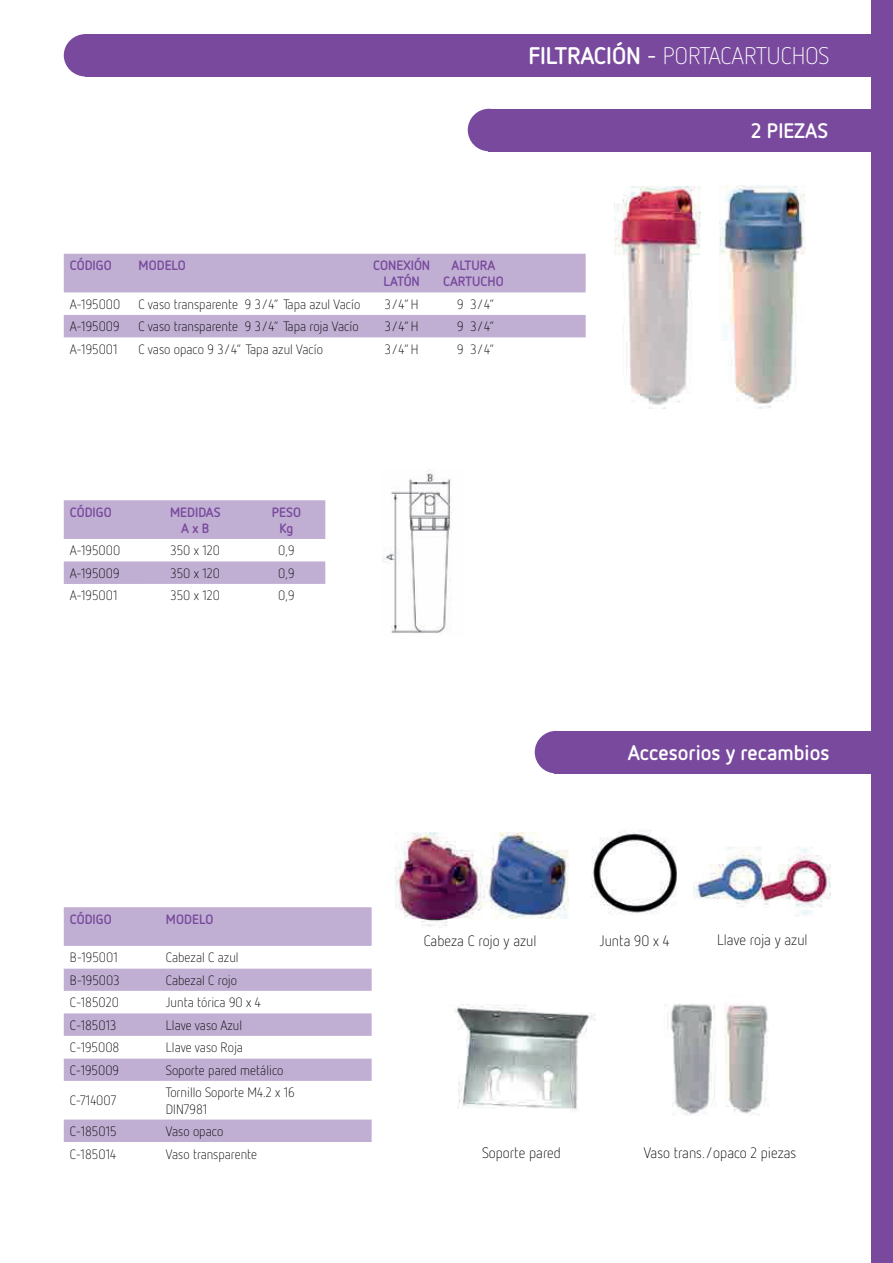
<style>
.page{position:relative;width:893px;height:1263px;background:#fff}
.page>*{position:absolute;margin:0;border:0;box-sizing:border-box;transform-origin:0 0}
.t1{font:300 24px "Netto OT";color:#fff}
.t2{font:700 21px "Netto OT";color:#fff}
.t3{font:300 15px "Netto OT";color:#000001}
.t4{font:300 13.5px/16.2px "Netto OT";color:#000001}
.t5{font:700 13.5px/16.2px "Netto OT";color:#78499d;text-align:center}
.s1{font-weight:700}
.s2{font-weight:400}
</style>
<div class="page">
<div style="left:872px;top:0;width:21px;height:1263px;background:#78499d"></div>
<div style="left:86px;top:34px;width:807px;height:43px;background:#78499d"></div>
<div style="left:64px;top:34px;width:44px;height:43px;background:#78499d;border-radius:50%"></div>
<div style="left:488px;top:109px;width:405px;height:42px;background:#78499d"></div>
<div style="left:468px;top:109px;width:42px;height:42px;background:#78499d;border-radius:50%"></div>
<div style="left:554px;top:731px;width:339px;height:42px;background:#78499d"></div>
<div style="left:535px;top:731px;width:42px;height:42px;background:#78499d;border-radius:50%"></div>
<img style="left:591px;top:829px;width:86px;height:86px">
<img style="left:395px;top:832px;width:174px;height:96px">
<img style="left:693px;top:847px;width:138px;height:70px">
<img style="left:455px;top:1005px;width:141px;height:104px">
<img style="left:667px;top:1003px;width:101px;height:113px">
<img style="left:719px;top:186px;width:87px;height:222px">
<img style="left:614px;top:187px;width:87px;height:221px">
<img style="left:383px;top:470px;width:69px;height:164px">
<svg style="left:64px;top:254px;width:522px;height:83px"></svg>
<svg style="left:64px;top:500px;width:261px;height:84px"></svg>
<div style="left:64px;top:907px;width:308px;height:39px;background:#c1afd3"></div>
<svg style="left:64px;top:968px;width:308px;height:174px"></svg>
<div style="left:64px;top:1013px;width:308px;height:23px;background:#c1afd3"></div>
<h1 class="t1" style="left:528px;top:41px;width:303px"><span class="s1">FILTRACIÓN</span> <span class="s2">-</span> PORTACARTUCHOS</h1>
<p class="t5" style="left:70px;top:257px;width:43px">CÓDIGO</p>
<p class="t5" style="left:139px;top:257px;width:49px">MODELO</p>
<p class="t5" style="left:373px;top:257px;width:58px">CONEXIÓN<br>LATÓN</p>
<p class="t5" style="left:443px;top:257px;width:62px">ALTURA<br>CARTUCHO</p>
<p class="t4" style="left:70px;top:296px;width:52px">A-195000</p>
<p class="t4" style="left:139px;top:296px;width:223px">C vaso transparente 9 3/4” Tapa azul Vacío</p>
<p class="t4" style="left:385px;top:296px;width:35px">3/4” H</p>
<p class="t4" style="left:457px;top:296px;width:39px">9 3/4”</p>
<p class="t4" style="left:70px;top:318px;width:51px">A-195009</p>
<p class="t4" style="left:139px;top:318px;width:222px">C vaso transparente 9 3/4” Tapa roja Vacío</p>
<p class="t4" style="left:385px;top:318px;width:35px">3/4” H</p>
<p class="t4" style="left:457px;top:318px;width:39px">9 3/4”</p>
<p class="t4" style="left:70px;top:341px;width:49px">A-195001</p>
<p class="t4" style="left:139px;top:341px;width:186px">C vaso opaco 9 3/4” Tapa azul Vacío</p>
<p class="t4" style="left:385px;top:341px;width:35px">3/4” H</p>
<p class="t4" style="left:457px;top:341px;width:39px">9 3/4”</p>
<p class="t5" style="left:70px;top:503px;width:43px">CÓDIGO</p>
<p class="t5" style="left:170px;top:503px;width:52px">MEDIDAS<br>A x B</p>
<p class="t5" style="left:272px;top:503px;width:31px">PESO<br>Kg</p>
<p class="t4" style="left:70px;top:542px;width:52px">A-195000</p>
<p class="t4" style="left:171px;top:542px;width:51px">350 x 120</p>
<p class="t4" style="left:278px;top:542px;width:18px">0,9</p>
<p class="t4" style="left:70px;top:565px;width:51px">A-195009</p>
<p class="t4" style="left:171px;top:565px;width:51px">350 x 120</p>
<p class="t4" style="left:278px;top:565px;width:18px">0,9</p>
<p class="t4" style="left:70px;top:587px;width:49px">A-195001</p>
<p class="t4" style="left:171px;top:587px;width:51px">350 x 120</p>
<p class="t4" style="left:278px;top:587px;width:18px">0,9</p>
<h2 class="t2" style="left:751px;top:117px;width:78px">2 PIEZAS</h2>
<h2 class="t2" style="left:628px;top:740px;width:203px">Accesorios y recambios</h2>
<p class="t5" style="left:70px;top:910px;width:43px">CÓDIGO</p>
<p class="t5" style="left:166px;top:910px;width:49px">MODELO</p>
<p class="t4" style="left:70px;top:949px;width:50px">B-195001</p>
<p class="t4" style="left:166px;top:949px;width:74px">Cabezal C azul</p>
<p class="t4" style="left:70px;top:972px;width:51px">B-195003</p>
<p class="t4" style="left:166px;top:972px;width:73px">Cabezal C rojo</p>
<p class="t4" style="left:70px;top:994px;width:51px">C-185020</p>
<p class="t4" style="left:166px;top:994px;width:96px">Junta tórica 90 x 4</p>
<p class="t4" style="left:70px;top:1017px;width:48px">C-185013</p>
<p class="t4" style="left:166px;top:1017px;width:78px">Llave vaso Azul</p>
<p class="t4" style="left:70px;top:1039px;width:51px">C-195008</p>
<p class="t4" style="left:166px;top:1039px;width:79px">Llave vaso Roja</p>
<p class="t4" style="left:70px;top:1062px;width:51px">C-195009</p>
<p class="t4" style="left:166px;top:1062px;width:119px">Soporte pared metálico</p>
<p class="t4" style="left:70px;top:1092px;width:48px">C-714007</p>
<p class="t4" style="left:166px;top:1084px;width:130px">Tornillo Soporte M4.2 x 16<br>DIN7981</p>
<p class="t4" style="left:70px;top:1123px;width:48px">C-185015</p>
<p class="t4" style="left:166px;top:1123px;width:59px">Vaso opaco</p>
<p class="t4" style="left:70px;top:1145px;width:48px">C-185014</p>
<p class="t4" style="left:166px;top:1145px;width:93px">Vaso transparente</p>
<p class="t3" style="left:424px;top:932px;width:114px">Cabeza C rojo y azul</p>
<p class="t3" style="left:599px;top:932px;width:71px">Junta 90 x 4</p>
<p class="t3" style="left:717px;top:931px;width:92px">Llave roja y azul</p>
<p class="t3" style="left:482px;top:1143px;width:80px">Soporte pared</p>
<p class="t3" style="left:644px;top:1143px;width:154px">Vaso trans./opaco 2 piezas</p>
</div>
